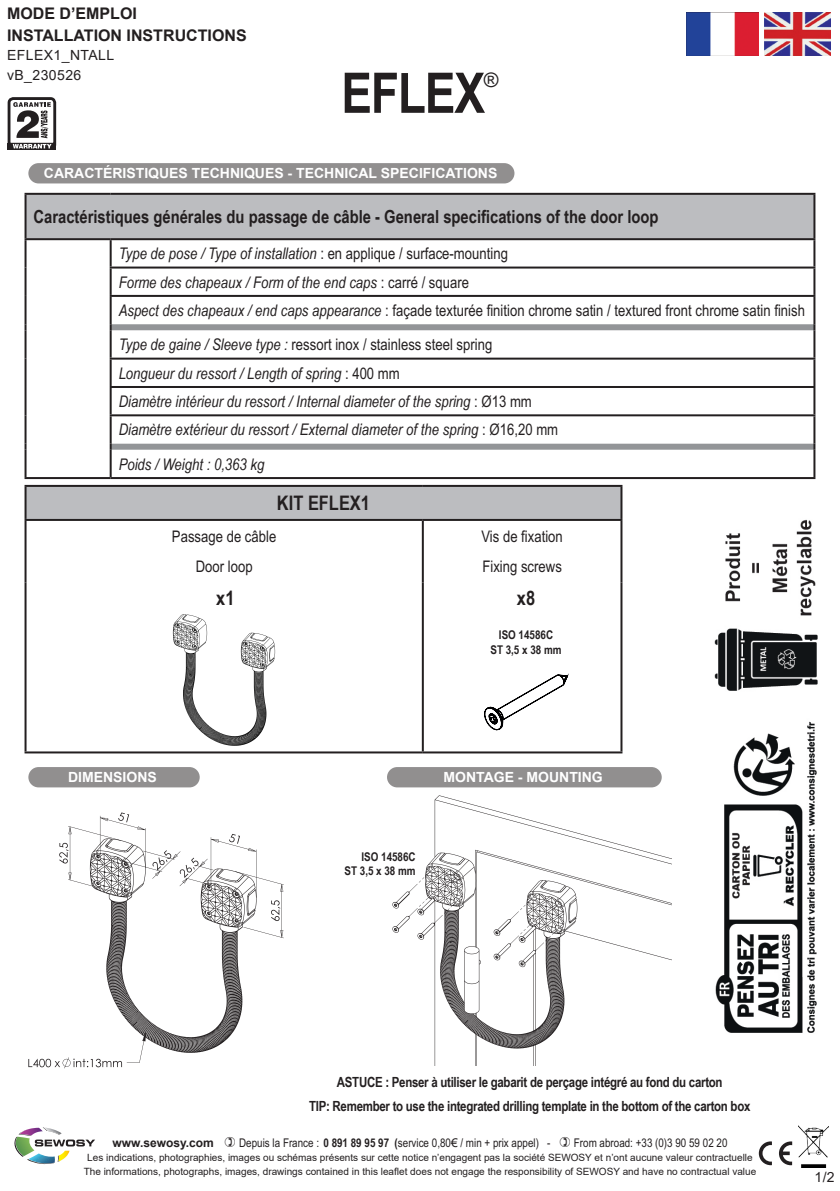
<style>
.page{position:relative;width:840px;height:1191px;background:#fff}
.page>*{position:absolute;margin:0;border:0;box-sizing:border-box;transform-origin:0 0}
.t1{font:700 56px "Arial Narrow";letter-spacing:-.02em;color:#231f20}
.t2{font:700 20px "Arial Narrow";color:#231f20}
.t3{font:20px "Arial";color:#231f20}
.t4{font:700 18px "Arial Narrow";color:#231f20}
.t5{font:16px/28.4px "Arial Narrow";color:#231f20}
.t6{font:italic 16px/28.4px "Arial Narrow";color:#231f20}
.t7{font:700 16px/22px "Arial";color:#231f20}
.t8{font:700 14px/24px "Arial Narrow";letter-spacing:-.02em;color:#231f20;text-align:center}
.t9{font:700 14px "Arial";color:#fff}
.t10{font:14px/20px "Arial";letter-spacing:.03em;color:#231f20}
.t11{font:12px "Arial Narrow";color:#231f20}
.t12{font:700 12px/14.4px "Arial Narrow";color:#231f20;text-align:center}
.t13{font:700 12px "Arial";color:#231f20}
.t14{font:10px/14px "Arial";color:#231f20;text-align:center}
.s1{font-style:italic}
.s2{font-style:normal}
.s3{font-weight:700}
.s4{font-family:"Arial"}
</style>
<div class="page">
<svg style="left:779px;top:1141px;width:12px;height:24px"></svg>
<svg style="left:758px;top:1141px;width:13px;height:24px"></svg>
<img style="left:798px;top:1125px;width:30px;height:42px">
<svg style="left:14px;top:1127px;width:81px;height:38px"></svg>
<img style="left:714px;top:519px;width:104px;height:514px">
<div style="left:26px;top:194px;width:788px;height:45px;background:#bcbdc0"></div>
<svg style="left:112px;top:324px;width:701px;height:126px"></svg>
<hr style="left:25px;top:193px;width:86px;height:2px;background:#231f20">
<hr style="left:25px;top:195px;width:2px;height:43px;background:#231f20">
<hr style="left:111px;top:193px;width:704px;height:2px;background:#231f20">
<hr style="left:25px;top:238px;width:86px;height:2px;background:#231f20">
<hr style="left:25px;top:240px;width:2px;height:27px;background:#231f20">
<hr style="left:111px;top:238px;width:704px;height:2px;background:#231f20">
<hr style="left:110px;top:240px;width:2px;height:26px;background:#231f20">
<hr style="left:813px;top:240px;width:2px;height:26px;background:#231f20">
<hr style="left:25px;top:267px;width:2px;height:29px;background:#231f20">
<hr style="left:110px;top:266px;width:705px;height:2px;background:#231f20">
<hr style="left:110px;top:268px;width:2px;height:27px;background:#231f20">
<hr style="left:813px;top:268px;width:2px;height:27px;background:#231f20">
<hr style="left:25px;top:296px;width:2px;height:28px;background:#231f20">
<hr style="left:110px;top:295px;width:705px;height:2px;background:#231f20">
<hr style="left:110px;top:297px;width:2px;height:27px;background:#231f20">
<hr style="left:813px;top:297px;width:2px;height:27px;background:#231f20">
<svg style="left:25px;top:324px;width:2px;height:6px"></svg>
<svg style="left:813px;top:324px;width:2px;height:6px"></svg>
<hr style="left:25px;top:330px;width:2px;height:28px;background:#231f20">
<hr style="left:110px;top:330px;width:2px;height:27px;background:#231f20">
<hr style="left:813px;top:330px;width:2px;height:27px;background:#231f20">
<hr style="left:25px;top:358px;width:2px;height:29px;background:#231f20">
<hr style="left:110px;top:357px;width:705px;height:2px;background:#231f20">
<hr style="left:110px;top:359px;width:2px;height:27px;background:#231f20">
<hr style="left:813px;top:359px;width:2px;height:27px;background:#231f20">
<hr style="left:25px;top:387px;width:2px;height:28px;background:#231f20">
<hr style="left:110px;top:386px;width:705px;height:2px;background:#231f20">
<hr style="left:110px;top:388px;width:2px;height:26px;background:#231f20">
<hr style="left:813px;top:388px;width:2px;height:26px;background:#231f20">
<hr style="left:25px;top:415px;width:2px;height:29px;background:#231f20">
<hr style="left:110px;top:414px;width:705px;height:2px;background:#231f20">
<hr style="left:110px;top:416px;width:2px;height:28px;background:#231f20">
<hr style="left:813px;top:416px;width:2px;height:28px;background:#231f20">
<svg style="left:25px;top:444px;width:2px;height:6px"></svg>
<hr style="left:25px;top:450px;width:2px;height:27px;background:#231f20">
<hr style="left:110px;top:450px;width:2px;height:27px;background:#231f20">
<hr style="left:813px;top:450px;width:2px;height:27px;background:#231f20">
<hr style="left:25px;top:477px;width:86px;height:2px;background:#231f20">
<hr style="left:111px;top:477px;width:704px;height:2px;background:#231f20">
<hr style="left:813px;top:195px;width:2px;height:43px;background:#231f20">
<svg style="left:110px;top:324px;width:2px;height:6px"></svg>
<svg style="left:110px;top:444px;width:2px;height:6px"></svg>
<svg style="left:813px;top:444px;width:2px;height:6px"></svg>
<div style="left:28px;top:163px;width:486px;height:20px;background:#918f8f;border-radius:10px"></div>
<div style="left:28px;top:767px;width:171px;height:20px;background:#918f8f;border-radius:10px"></div>
<div style="left:26px;top:486px;width:595px;height:34px;background:#bcbdc0"></div>
<hr style="left:620px;top:487px;width:2px;height:32px;background:#231f20">
<hr style="left:25px;top:582px;width:2px;height:169px;background:#231f20">
<hr style="left:421px;top:582px;width:2px;height:169px;background:#231f20">
<hr style="left:25px;top:751px;width:397px;height:2px;background:#231f20">
<hr style="left:422px;top:751px;width:200px;height:2px;background:#231f20">
<hr style="left:25px;top:485px;width:397px;height:2px;background:#231f20">
<hr style="left:25px;top:487px;width:2px;height:32px;background:#231f20">
<hr style="left:422px;top:485px;width:200px;height:2px;background:#231f20">
<hr style="left:422px;top:519px;width:200px;height:2px;background:#231f20">
<hr style="left:25px;top:519px;width:397px;height:2px;background:#231f20">
<hr style="left:25px;top:521px;width:2px;height:61px;background:#231f20">
<hr style="left:421px;top:521px;width:2px;height:61px;background:#231f20">
<hr style="left:620px;top:521px;width:2px;height:61px;background:#231f20">
<hr style="left:620px;top:582px;width:2px;height:169px;background:#231f20">
<div style="left:387px;top:767px;width:274px;height:20px;background:#918f8f;border-radius:10px"></div>
<svg style="left:8px;top:148px;width:48px;height:2px"></svg>
<svg style="left:7px;top:97px;width:50px;height:51px"></svg>
<img style="left:686px;top:12px;width:72px;height:43px">
<img style="left:764px;top:12px;width:66px;height:43px">
<svg style="left:173px;top:614px;width:102px;height:132px"></svg>
<svg style="left:484px;top:674px;width:83px;height:56px"></svg>
<svg style="left:392px;top:795px;width:278px;height:270px"></svg>
<svg style="left:510px;top:895px;width:50px;height:55px"></svg>
<svg style="left:409px;top:868px;width:50px;height:55px"></svg>
<svg style="left:28px;top:812px;width:255px;height:256px"></svg>
<h3 class="t7" style="left:7px;top:2px;width:241px">MODE D’EMPLOI<br>INSTALLATION INSTRUCTIONS</h3>
<h3 class="t10" style="left:7px;top:45px;width:109px">EFLEX1_NTALL vB_230526</h3>
<h1 class="t1" style="left:341px;top:51px;width:145px">EFLEX</h1>
<h2 class="t3" style="left:483px;top:66px;width:16px">®</h2>
<h3 class="t9" style="left:44px;top:164px;width:454px">CARACTÉRISTIQUES TECHNIQUES - TECHNICAL SPECIFICATIONS</h3>
<h3 class="t4" style="left:34px;top:203px;width:626px">Caractéristiques générales du passage de câble - General specifications of the door loop</h3>
<p class="t5" style="left:119px;top:239px;width:687px"><span class="s1">Type de pose / Type of installation</span> : en applique / surface-mounting<br><span class="s1">Forme des chapeaux / Form of the end caps</span> : carré / square<br><span class="s1">Aspect des chapeaux / end caps appearance</span> : façade texturée finition chrome satin / textured front chrome satin finish</p>
<p class="t6" style="left:119px;top:330px;width:441px">Type de gaine / Sleeve type : <span class="s2">ressort inox / stainless steel spring<br></span>Longueur du ressort / Length of spring <span class="s2">: 400 mm<br></span>Diamètre intérieur du ressort / Internal diameter of the spring <span class="s2">: Ø13 mm </span>Diamètre extérieur du ressort / External diameter of the spring <span class="s2">: Ø16,20 mm</span></p>
<h3 class="t6" style="left:119px;top:449px;width:147px">Poids / Weight : 0,363 kg</h3>
<h2 class="t2" style="left:277px;top:488px;width:94px">KIT EFLEX1</h2>
<h3 class="t5" style="left:172px;top:521px;width:106px;line-height:30px;text-align:center">Passage de câble<br>Door loop</h3>
<h3 class="t5" style="left:481px;top:521px;width:83px;line-height:30px">Vis de fixation<br>Fixing screws</h3>
<h2 class="t2" style="left:216px;top:583px;width:20px">x1</h2>
<h2 class="t2" style="left:516px;top:583px;width:20px">x8</h2>
<h3 class="t9" style="left:68px;top:767px;width:90px">DIMENSIONS</h3>
<p class="t12" style="left:490px;top:627px;width:73px">ISO 14586C<br>ST 3,5 x 38 mm</p>
<p class="t12" style="left:344px;top:849px;width:73px;text-align:right">ISO 14586C<br>ST 3,5 x 38 mm</p>
<h3 class="t9" style="left:443px;top:767px;width:161px">MONTAGE - MOUNTING</h3>
<h3 class="t8" style="left:309px;top:1069px;width:442px">ASTUCE : Penser à utiliser le gabarit de perçage intégré au fond du carton<br>TIP: Remember to use the integrated drilling template in the bottom of the carton box</h3>
<p class="t13" style="left:112px;top:1133px;width:103px">www.sewosy.com</p>
<p class="t11" style="left:239px;top:1135px;width:312px">Depuis la France : <span class="s3">0 891 89 95 97 (</span>service 0,80<span class="s4">€</span> / min + prix appel) -</p>
<p class="t11" style="left:573px;top:1135px;width:155px">From abroad: +33 (0)3 90 59 02 20</p>
<p class="t14" style="left:84px;top:1150px;width:673px">Les indications, photographies, images ou schémas présents sur cette notice n’engagent pas la société SEWOSY et n’ont aucune valeur contractuelle<br>The informations, photographs, images, drawings contained in this leaflet does not engage the responsibility of SEWOSY and have no contractual value</p>
<h3 class="t10" style="left:814px;top:1166px;width:22px">1/2</h3>
</div>
